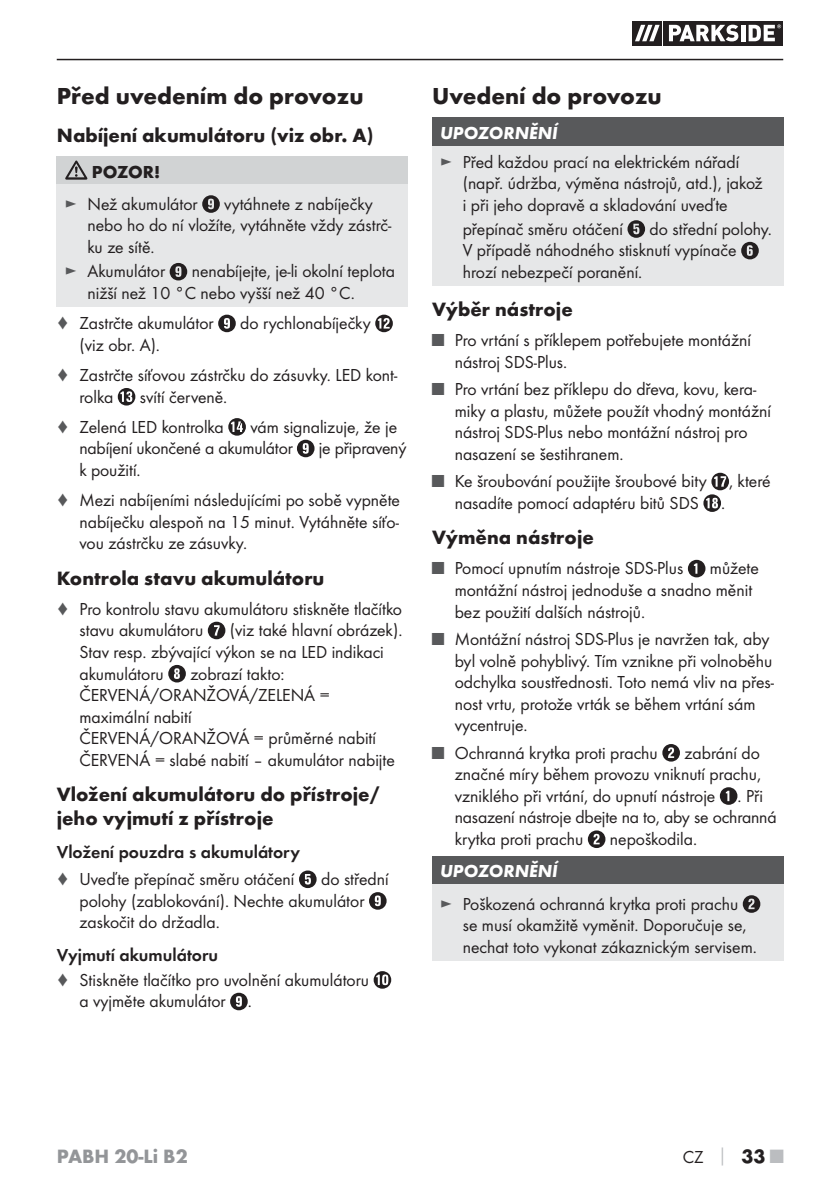
<style>
.page{position:relative;width:840px;height:1191px;background:#fff}
.page>*{position:absolute;margin:0;border:0;box-sizing:border-box;transform-origin:0 0}
.t1{font:700 24px "Futura";color:#231f20}
.t2{font:700 20px/24px "Futura";color:#231f20}
.t3{font:700 20px "Futura";color:#939598}
.t4{font:18px/21.6px "Futura Boo";color:#231f20}
.t5{font:18px "Futura Dem";color:#231f20}
.t6{font:italic 700 18px "Futura";color:#fff}
.t7{font:700 18px "Futura";letter-spacing:-.005em;color:#231f20}
.s1{color:#58595b}
.s2{font-family:"Futura";font-weight:700;color:#bbbdc0}
.s3{font-family:"Futura";font-weight:700;font-size:20px}
.s4{font-family:"Futura";font-weight:700;font-size:20px;color:#bbbdc0}
</style>
<div class="page">
<hr style="left:57px;top:59px;width:725px;height:1px;background:#231f20">
<svg style="left:661px;top:21px;width:1px;height:24px"></svg>
<svg style="left:632px;top:21px;width:29px;height:24px"></svg>
<svg style="left:663px;top:21px;width:119px;height:24px"></svg>
<svg style="left:634px;top:25px;width:25px;height:16px"></svg>
<svg style="left:668px;top:25px;width:70px;height:16px"></svg>
<svg style="left:740px;top:25px;width:4px;height:16px"></svg>
<svg style="left:748px;top:24px;width:32px;height:17px"></svg>
<div style="left:57px;top:156px;width:351px;height:28px;background:#d1d3d4"></div>
<div style="left:57px;top:184px;width:351px;height:123px;background:#e6e7e8"></div>
<svg style="left:65px;top:160px;width:22px;height:20px"></svg>
<svg style="left:202px;top:195px;width:18px;height:18px"></svg>
<svg style="left:169px;top:263px;width:18px;height:17px"></svg>
<svg style="left:218px;top:315px;width:18px;height:17px"></svg>
<svg style="left:375px;top:315px;width:17px;height:17px"></svg>
<svg style="left:118px;top:388px;width:17px;height:17px"></svg>
<svg style="left:228px;top:418px;width:18px;height:18px"></svg>
<svg style="left:297px;top:440px;width:17px;height:17px"></svg>
<svg style="left:208px;top:621px;width:17px;height:18px"></svg>
<svg style="left:168px;top:665px;width:18px;height:17px"></svg>
<svg style="left:299px;top:870px;width:17px;height:18px"></svg>
<svg style="left:369px;top:892px;width:17px;height:17px"></svg>
<svg style="left:373px;top:971px;width:18px;height:17px"></svg>
<svg style="left:230px;top:992px;width:17px;height:18px"></svg>
<div style="left:432px;top:118px;width:350px;height:28px;background:#58595b"></div>
<div style="left:432px;top:146px;width:350px;height:140px;background:#e6e7e8"></div>
<svg style="left:627px;top:220px;width:17px;height:18px"></svg>
<svg style="left:741px;top:242px;width:17px;height:17px"></svg>
<svg style="left:703px;top:473px;width:25px;height:39px"></svg>
<svg style="left:687px;top:560px;width:18px;height:17px"></svg>
<svg style="left:662px;top:744px;width:17px;height:17px"></svg>
<svg style="left:719px;top:787px;width:18px;height:18px"></svg>
<svg style="left:587px;top:830px;width:18px;height:18px"></svg>
<div style="left:432px;top:856px;width:350px;height:28px;background:#58595b"></div>
<div style="left:432px;top:884px;width:350px;height:77px;background:#e6e7e8"></div>
<svg style="left:742px;top:895px;width:18px;height:17px"></svg>
<h1 class="t1" style="left:57px;top:87px;width:308px">Před uvedením do provozu</h1>
<p class="t2" style="left:57px;top:125px;width:318px">Nabíjení akumulátoru (viz obr. A)</p>
<p class="t7" style="left:92px;top:165px;width:70px">POZOR!</p>
<p class="t4" style="left:65px;top:194px;width:134px"><span class="s1">►</span> Než akumulátor</p>
<p class="t4" style="left:87px;top:194px;width:305px;text-indent:137px">vytáhnete z nabíječky nebo ho do ní vložíte, vytáhněte vždy zástrč&shy;ku ze sítě.</p>
<p class="t4" style="left:65px;top:262px;width:102px"><span class="s1">►</span> Akumulátor</p>
<p class="t4" style="left:87px;top:262px;width:309px;text-indent:104px">nenabíjejte, je-li okolní teplota nižší než 10 °C nebo vyšší než 40 °C.</p>
<p class="t4" style="left:57px;top:313px;width:158px"><span class="s1">♦</span> Zastrčte akumulátor</p>
<p class="t4" style="left:240px;top:313px;width:132px">do rychlonabíječky</p>
<p class="t4" style="left:57px;top:331px;width:342px;line-height:30px;text-indent:23px">(viz obr. A).<br><span class="s1">♦</span> Zastrčte síťovou zástrčku do zásuvky. LED kont-</p>
<p class="t4" style="left:79px;top:387px;width:35px">rolka</p>
<p class="t4" style="left:57px;top:382px;width:172px;line-height:30px;text-align:right">svítí červeně.<br><span class="s1">♦</span> Zelená LED kontrolka</p>
<p class="t4" style="left:79px;top:417px;width:319px;text-indent:171px">vám signalizuje, že je nabíjení ukončené a akumulátor</p>
<p class="t4" style="left:318px;top:438px;width:89px">je připravený</p>
<p class="t4" style="left:57px;top:456px;width:344px;line-height:30px;text-indent:23px">k použití.<br><span class="s1">♦</span> Mezi nabíjeními následujícími po sobě vypněte</p>
<p class="t4" style="left:79px;top:512px;width:321px">nabíječku alespoň na 15 minut. Vytáhněte síťo&shy;vou zástrčku ze zásuvky.</p>
<p class="t2" style="left:57px;top:567px;width:269px">Kontrola stavu akumulátoru</p>
<p class="t4" style="left:79px;top:599px;width:324px;text-indent:-23px"><span class="s1">♦</span> Pro kontrolu stavu akumulátoru stiskněte tlačítko stavu akumulátoru</p>
<p class="t4" style="left:79px;top:620px;width:324px;text-indent:150px">(viz také hlavní obrázek).<br>Stav resp. zbývající výkon se na LED indikaci akumulátoru</p>
<p class="t4" style="left:79px;top:663px;width:317px;text-indent:111px">zobrazí takto:<br>ČERVENÁ/ORANŽOVÁ/ZELENÁ = maximální nabití<br>ČERVENÁ/ORANŽOVÁ = průměrné nabití<br>ČERVENÁ = slabé nabití – akumulátor nabijte</p>
<p class="t2" style="left:57px;top:784px;width:324px">Vložení akumulátoru do přístroje/ jeho vyjmutí z přístroje</p>
<p class="t5" style="left:57px;top:844px;width:244px">Vložení pouzdra s akumulátory</p>
<p class="t4" style="left:57px;top:869px;width:239px"><span class="s1">♦</span> Uveďte přepínač směru otáčení</p>
<p class="t4" style="left:79px;top:869px;width:310px;text-indent:241px">do střední polohy (zablokování). Nechte akumulátor zaskočit do držadla.</p>
<p class="t5" style="left:57px;top:947px;width:163px">Vyjmutí akumulátoru</p>
<p class="t4" style="left:79px;top:969px;width:291px;text-indent:-23px"><span class="s1">♦</span> Stiskněte tlačítko pro uvolnění akumulátoru a vyjměte akumulátor .</p>
<h1 class="t1" style="left:432px;top:87px;width:231px">Uvedení do provozu</h1>
<p class="t6" style="left:440px;top:127px;width:119px">UPOZORNĚNÍ</p>
<p class="t4" style="left:462px;top:152px;width:301px;text-indent:-23px"><span class="s1">►</span> Před každou prací na elektrickém nářadí (např. údržba, výměna nástrojů, atd.), jakož i při jeho dopravě a skladování uveďte</p>
<p class="t4" style="left:462px;top:219px;width:162px">přepínač směru otáčení</p>
<p class="t4" style="left:462px;top:219px;width:310px;text-indent:187px">do střední polohy.<br>V případě náhodného stisknutí vypínače hrozí nebezpečí poranění.</p>
<p class="t2" style="left:432px;top:299px;width:142px">Výběr nástroje</p>
<p class="t4" style="left:454px;top:330px;width:297px;text-indent:-23px"><span class="s1">■</span> Pro vrtání s příklepem potřebujete montážní nástroj SDS-Plus.</p>
<p class="t4" style="left:454px;top:379px;width:318px;text-indent:-23px"><span class="s1">■</span> Pro vrtání bez příklepu do dřeva, kovu, kera&shy;miky a plastu, můžete použít vhodný montážní nástroj SDS-Plus nebo montážní nástroj pro nasazení se šestihranem.</p>
<p class="t4" style="left:454px;top:471px;width:317px;text-indent:-23px"><span class="s1">■</span> Ke šroubování použijte šroubové bity , které nasadíte pomocí adaptéru bitů SDS .</p>
<p class="t2" style="left:432px;top:527px;width:163px">Výměna nástroje</p>
<p class="t4" style="left:432px;top:558px;width:253px"><span class="s1">■</span> Pomocí upnutím nástroje SDS-Plus</p>
<p class="t4" style="left:454px;top:558px;width:305px;text-indent:255px">můžete montážní nástroj jednoduše a snadno měnit bez použití dalších nástrojů.</p>
<p class="t4" style="left:454px;top:629px;width:321px;text-indent:-23px"><span class="s1">■</span> Montážní nástroj SDS-Plus je navržen tak, aby byl volně pohyblivý. Tím vznikne při volnoběhu odchylka soustřednosti. Toto nemá vliv na přes&shy;nost vrtu, protože vrták se během vrtání sám vycentruje.</p>
<p class="t4" style="left:432px;top:742px;width:227px"><span class="s1">■</span> Ochranná krytka proti prachu</p>
<p class="t4" style="left:454px;top:742px;width:323px;text-indent:230px">zabrání do značné míry během provozu vniknutí prachu, vzniklého při vrtání, do upnutí nástroje . Při nasazení nástroje dbejte na to, aby se ochranná krytka proti prachu</p>
<p class="t4" style="left:609px;top:829px;width:89px">nepoškodila.</p>
<p class="t6" style="left:440px;top:865px;width:119px">UPOZORNĚNÍ</p>
<p class="t4" style="left:462px;top:894px;width:295px;text-indent:-23px"><span class="s1">►</span> Poškozená ochranná krytka proti prachu se musí okamžitě vyměnit. Doporučuje se, nechat toto vykonat zákaznickým servisem.</p>
<p class="t3" style="left:57px;top:1148px;width:132px">PABH 20-Li B2</p>
<p class="t4" style="left:682px;top:1146px;width:102px">CZ <span class="s2">│</span> <span class="s3">33</span> <span class="s4">■</span></p>
</div>
